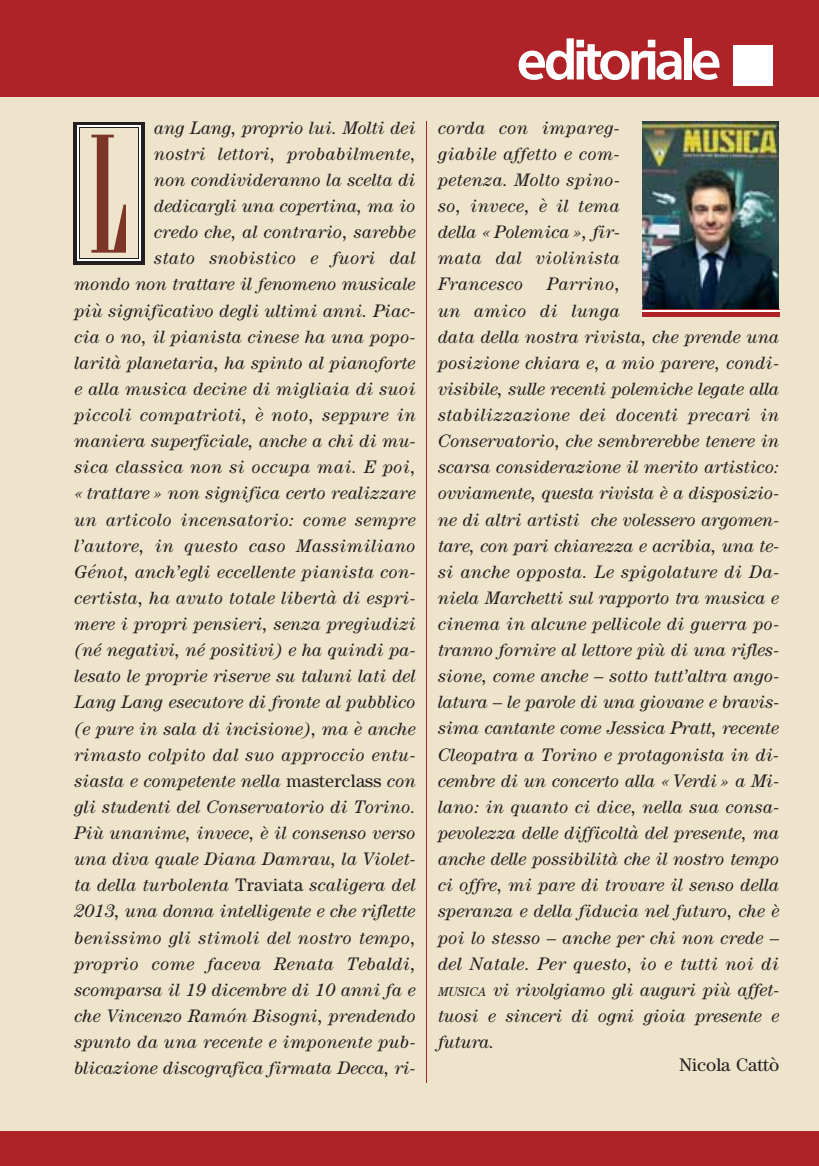
<style>
.page{position:relative;width:819px;height:1166px;background:#fff}
.page>*{position:absolute;margin:0;border:0;box-sizing:border-box;transform-origin:0 0}
.t1{font:176.05px "Adv P0000";color:#7d3626;scale:.8 1}
.t2{font:52.32px "Adv T3020 B";letter-spacing:-.05em;color:#fff}
.t3{font:18.38px "Adv P7 F86";color:#231f20}
.t4{font:18.2px/26.1px "Adv P7 F8 C";letter-spacing:.015em;color:#231f20;text-align:right}
.s1{font-family:"Adv Pi 3"}
.s2{font-family:"Adv P7 F86"}
.s3{font-size:12.78px}
</style>
<div class="page">
<div style="left:0;top:0;width:819px;height:1165px;background:#ede4cb"></div>
<hr style="left:426px;top:122px;width:1px;height:960px;background:#af2227">
<svg style="left:77px;top:122px;width:64px;height:4px"></svg>
<hr style="left:73px;top:261px;width:72px;height:3px;background:#231f20">
<hr style="left:73px;top:122px;width:4px;height:142px;background:#231f20">
<hr style="left:141px;top:122px;width:4px;height:142px;background:#231f20">
<hr style="left:77px;top:126px;width:64px;height:1px;background:#fff">
<hr style="left:77px;top:259px;width:64px;height:2px;background:#fff">
<hr style="left:77px;top:126px;width:2px;height:135px;background:#fff">
<hr style="left:139px;top:126px;width:2px;height:135px;background:#fff">
<hr style="left:79px;top:127px;width:60px;height:1px;background:#231f20">
<hr style="left:79px;top:258px;width:60px;height:1px;background:#231f20">
<hr style="left:79px;top:127px;width:1px;height:132px;background:#231f20">
<hr style="left:139px;top:127px;width:1px;height:132px;background:#231f20">
<div style="left:0;top:0;width:819px;height:97px;background:#af2227"></div>
<div style="left:0;top:1131px;width:819px;height:34px;background:#af2227"></div>
<img style="left:642px;top:122px;width:136px;height:187px">
<hr style="left:642px;top:312px;width:137px;height:4px;background:#af2227">
<hr style="left:642px;top:310px;width:137px;height:2px;background:#fff">
<hr style="left:642px;top:309px;width:137px;height:1px;background:#af2227">
<h2 class="t2" style="left:517px;top:40px;width:264px">editoriale <span class="s1">&amp;</span></h2>
<p class="t4" style="left:74px;top:116px;width:343px">ang Lang, proprio lui. Molti dei<br>nostri lettori, probabilmente,<br>non condivideranno la scelta di dedicargli una copertina, ma io<br>credo che, al contrario, sarebbe<br>stato snobistico e fuori dal<br>mondo non trattare il fenomeno musicale piu` significativo degli ultimi anni. Piac&shy;cia o no, il pianista cinese ha una popo&shy;larita`planetaria, ha spinto al pianoforte e alla musica decine di migliaia di suoi piccoli compatrioti, e` noto, seppure in maniera superficiale, anche a chi di mu&shy;sica classica non si occupa mai. E poi, « trattare » non significa certo realizzare un articolo incensatorio: come sempre l’autore, in questo caso Massimiliano Ge´not, anch’egli eccellente pianista con&shy;certista, ha avuto totale liberta` di espri&shy;mere i propri pensieri, senza pregiudizi (ne´negativi, ne´positivi) e ha quindi pa&shy;lesato le proprie riserve su taluni lati del Lang Lang esecutore di fronte al pubblico (e pure in sala di incisione), ma e`anche rimasto colpito dal suo approccio entu&shy;siasta e competente nella <span class="s2">masterclass</span> con gli studenti del Conservatorio di Torino.<br>Piu` unanime, invece, e`il consenso verso una diva quale Diana Damrau, la Violet&shy;ta della turbolenta <span class="s2">Traviata</span> scaligera del 2013, una donna intelligente e che riflette benissimo gli stimoli del nostro tempo, proprio come faceva Renata Tebaldi, scomparsa il 19 dicembre di 10 anni fa e che Vincenzo Ramo´n Bisogni, prendendo spunto da una recente e imponente pub&shy;blicazione discografica firmata Decca, ri-</p>
<p class="t4" style="left:438px;top:116px;width:183px;text-align:justify">corda con impareg&shy;giabile affetto e com&shy;petenza. Molto spino&shy;so, invece, e` il tema della « Polemica », fir&shy;mata dal violinista Francesco</p>
<h1 class="t1" style="left:89px;top:138px;width:51px">L</h1>
<p class="t4" style="left:438px;top:273px;width:347px;text-align:left;text-indent:109px">Parrino,<br>un amico di lunga<br>data della nostra rivista, che prende una posizione chiara e, a mio parere, condi&shy;visibile, sulle recenti polemiche legate alla stabilizzazione dei docenti precari in Conservatorio, che sembrerebbe tenere in scarsa considerazione il merito artistico: ovviamente, questa rivista e`a disposizio&shy;ne di altri artisti che volessero argomen&shy;tare, con pari chiarezza e acribia, una te&shy;si anche opposta. Le spigolature di Da&shy;niela Marchetti sul rapporto tra musica e cinema in alcune pellicole di guerra po&shy;tranno fornire al lettore piu` di una rifles&shy;sione, come anche – sotto tutt’altra ango&shy;latura – le parole di una giovane e bravis&shy;sima cantante come Jessica Pratt, recente Cleopatra a Torino e protagonista in di&shy;cembre di un concerto alla « Verdi » a Mi&shy;lano: in quanto ci dice, nella sua consa&shy;pevolezza delle difficolta` del presente, ma anche delle possibilita`che il nostro tempo ci offre, mi pare di trovare il senso della speranza e della fiducia nel futuro, che e` poi lo stesso – anche per chi non crede – del Natale. Per questo, io e tutti noi di <span class="s3">MUSICA</span> vi rivolgiamo gli auguri piu` affet&shy;tuosi e sinceri di ogni gioia presente e futura.</p>
<p class="t3" style="left:679px;top:1058px;width:102px">Nicola Catto`</p>
</div>
